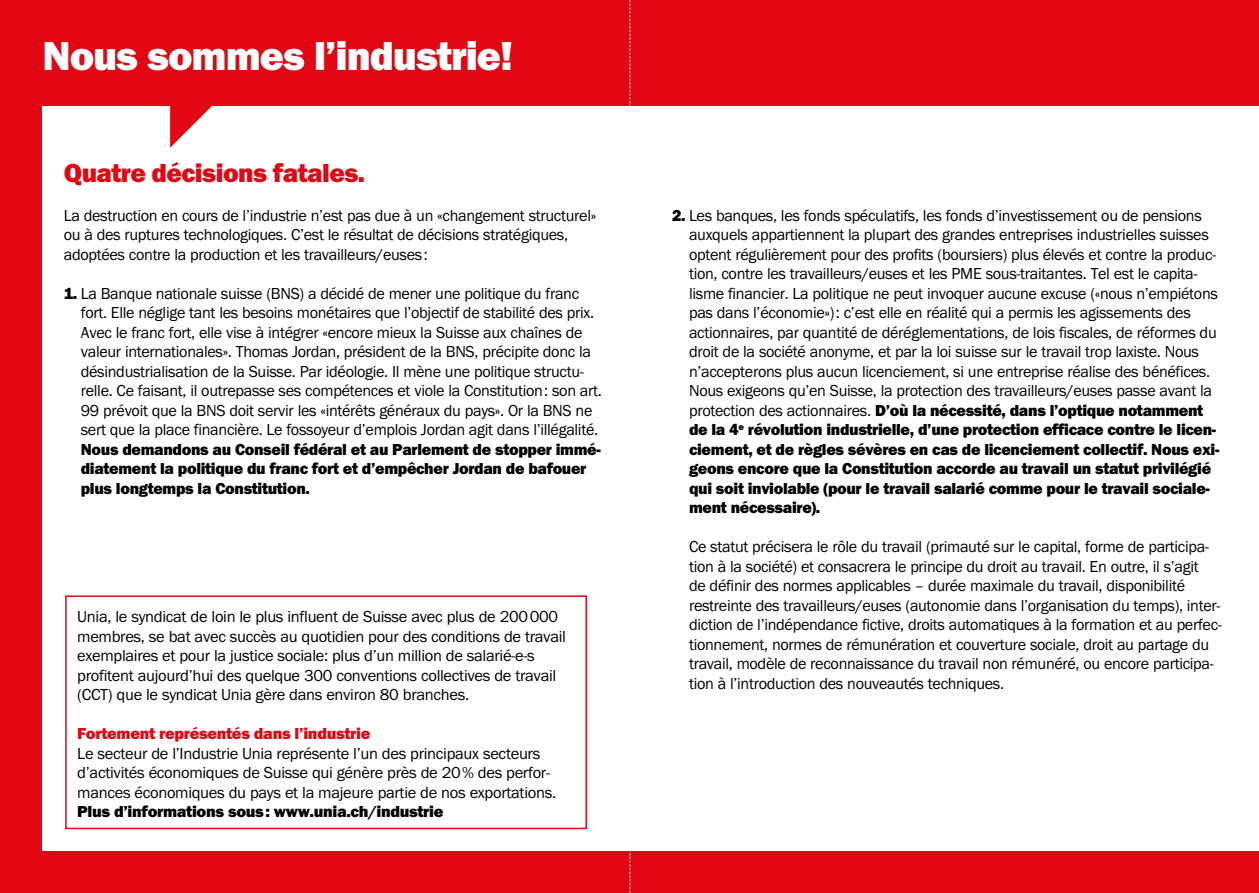
<style>
.page{position:relative;width:1259px;height:893px;background:#e30613}
.page>*{position:absolute;margin:0;border:0;box-sizing:border-box;transform-origin:0 0}
.t1{font:42px "Franklin Got URWT Hea";letter-spacing:-.025em;color:#fff}
.t2{font:27px "Franklin Got URWT Hea";letter-spacing:-.02em;color:#e30613}
.t3{font:16.5px/19.5px "Franklin Got URWT Boo";letter-spacing:-.02em;color:#000}
.t4{font:16.5px/19.5px "Franklin Got URWT Hea";letter-spacing:-.02em;color:#000}
.t5{font:16.5px "Franklin Got URWT Hea";letter-spacing:-.02em;color:#e30613}
.s1{font-family:"Franklin Got URWT Hea"}
.s2{font-family:"Franklin Got URWT Boo"}
</style>
<div class="page">
<div style="left:43px;top:106px;width:1216px;height:744px;background:#fff"></div>
<svg style="left:170px;top:106px;width:42px;height:42px"></svg>
<div style="left:65px;top:595px;width:522px;height:234px;border:2px solid #e30613"></div>
<svg style="left:629px;top:0;width:1px;height:893px"></svg>
<h1 class="t1" style="left:43px;top:31px;width:472px">Nous sommes l’industrie!</h1>
<h2 class="t2" style="left:64px;top:157px;width:303px">Quatre décisions fatales.</h2>
<p class="t3" style="left:64px;top:206px;width:534px">La destruction en cours de l’industrie n’est pas due à un «changement structurel» ou à des ruptures technologiques. C’est le résultat de décisions stratégiques, adoptées contre la production et les travailleurs/euses:</p>
<p class="t3" style="left:81px;top:284px;width:522px;text-indent:-17px"><span class="s1">1.</span> La Banque nationale suisse (BNS) a décidé de mener une politique du franc fort. Elle néglige tant les besoins monétaires que l’objectif de stabilité des prix.<br>Avec le franc fort, elle vise à intégrer «encore mieux la Suisse aux chaînes de valeur internationales». Thomas Jordan, président de la BNS, précipite donc la désindustrialisation de la Suisse. Par idéologie. Il mène une politique structu&shy;relle. Ce faisant, il outrepasse ses compétences et viole la Constitution: son art.<br>99 prévoit que la BNS doit servir les «intérêts généraux du pays». Or la BNS ne sert que la place financière. Le fossoyeur d’emplois Jordan agit dans l’illégalité.</p>
<p class="t4" style="left:81px;top:440px;width:521px">Nous demandons au Conseil fédéral et au Parlement de stopper immé&shy;diatement la politique du franc fort et d’empêcher Jordan de bafouer plus longtemps la Constitution.</p>
<p class="t3" style="left:77px;top:607px;width:490px">Unia, le syndicat de loin le plus influent de Suisse avec plus de 200000 membres, se bat avec succès au quotidien pour des conditions de travail exemplaires et pour la justice sociale: plus d’un million de salarié-e-s profitent aujourd’hui des quelque 300 conventions collectives de travail (CCT) que le syndicat Unia gère dans environ 80 branches.</p>
<p class="t5" style="left:77px;top:724px;width:295px">Fortement représentés dans l’industrie</p>
<p class="t3" style="left:77px;top:744px;width:480px">Le secteur de l’Industrie Unia représente l’un des principaux secteurs d’activités économiques de Suisse qui génère près de 20% des perfor&shy;mances économiques du pays et la majeure partie de nos exportations.</p>
<p class="t4" style="left:77px;top:802px;width:368px">Plus d’informations sous: www.unia.ch/industrie</p>
<p class="t3" style="left:689px;top:206px;width:530px;text-indent:-17px"><span class="s1">2.</span> Les banques, les fonds spéculatifs, les fonds d’investissement ou de pensions auxquels appartiennent la plupart des grandes entreprises industrielles suisses optent régulièrement pour des profits (boursiers) plus élevés et contre la produc&shy;tion, contre les travailleurs/euses et les PME sous-traitantes. Tel est le capita&shy;lisme financier. La politique ne peut invoquer aucune excuse («nous n’empiétons pas dans l’économie»): c’est elle en réalité qui a permis les agissements des actionnaires, par quantité de déréglementations, de lois fiscales, de réformes du droit de la société anonyme, et par la loi suisse sur le travail trop laxiste. Nous n’accepterons plus aucun licenciement, si une entreprise réalise des bénéfices.<br>Nous exigeons qu’en Suisse, la protection des travailleurs/euses passe avant la</p>
<p class="t4" style="left:689px;top:401px;width:532px"><span class="s2">protection des actionnaires.</span> D’où la nécessité, dans l’optique notamment de la 4<sup>e</sup> révolution industrielle, d’une protection efficace contre le licen&shy;ciement, et de règles sévères en cas de licenciement collectif. Nous exi&shy;geons encore que la Constitution accorde au travail un statut privilégié qui soit inviolable (pour le travail salarié comme pour le travail sociale&shy;ment nécessaire).</p>
<p class="t3" style="left:689px;top:537px;width:534px">Ce statut précisera le rôle du travail (primauté sur le capital, forme de participa&shy;tion à la société) et consacrera le principe du droit au travail. En outre, il s’agit<br>de définir des normes applicables – durée maximale du travail, disponibilité restreinte des travailleurs/euses (autonomie dans l’organisation du temps), inter&shy;diction de l’indépendance fictive, droits automatiques à la formation et au perfec&shy;tionnement, normes de rémunération et couverture sociale, droit au partage du travail, modèle de reconnaissance du travail non rémunéré, ou encore participa&shy;tion à l’introduction des nouveautés techniques.</p>
</div>
